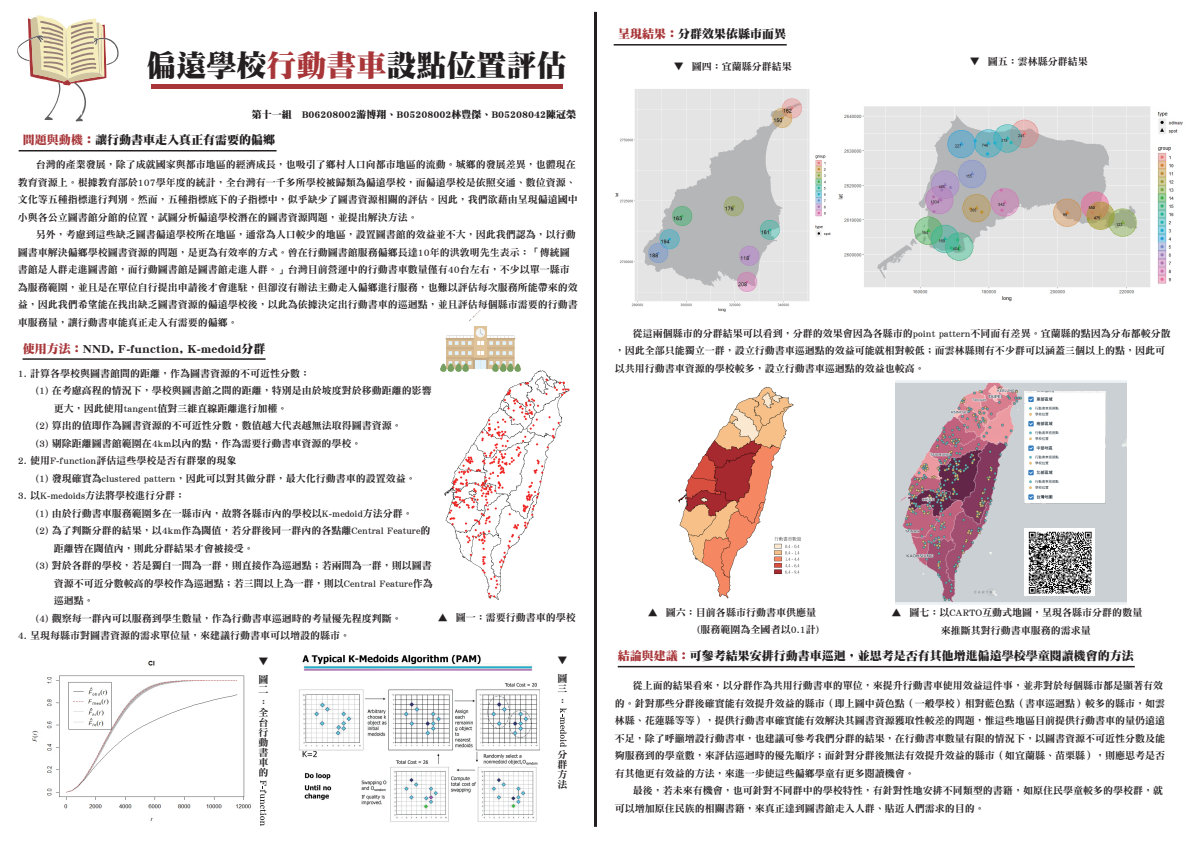
<style>
.page{position:relative;width:1191px;height:842px;background:#fff}
.page>*{position:absolute;margin:0;border:0;box-sizing:border-box;transform-origin:0 0}
.t1{font:30px "DF Ming Std W12";color:#231f20}
.t2{font:12px "DF Ming Std W12";color:#231f20}
.t3{font:10px/17.5px "DF Ming Std W9";color:#231f20}
.t4{font:10px "DF Ming Std W12";color:#231f20}
.s1{color:#a83639}
</style>
<div class="page">
<svg style="left:469px;top:310px;width:11px;height:11px"></svg>
<svg style="left:17px;top:15px;width:102px;height:107px"></svg>
<div style="left:151px;top:84px;width:412px;height:5px;background:#a83639"></div>
<img style="left:444px;top:368px;width:126px;height:232px">
<hr style="left:19px;top:150px;width:257px;height:1px;background:#231f20">
<hr style="left:23px;top:358px;width:242px;height:2px;background:#231f20">
<img style="left:32px;top:660px;width:219px;height:162px">
<img style="left:299px;top:654px;width:240px;height:168px">
<svg style="left:260px;top:780px;width:6px;height:46px"></svg>
<svg style="left:560px;top:708px;width:6px;height:39px"></svg>
<hr style="left:594px;top:12px;width:3px;height:815px;background:#231f20">
<hr style="left:613px;top:44px;width:173px;height:2px;background:#231f20">
<img style="left:615px;top:89px;width:216px;height:223px">
<img style="left:838px;top:106px;width:345px;height:196px">
<hr style="left:618px;top:666px;width:516px;height:1px;background:#231f20">
<img style="left:678px;top:386px;width:123px;height:213px">
<img style="left:895px;top:381px;width:231px;height:223px">
<img style="left:1024px;top:391px;width:81px;height:112px">
<img style="left:1024px;top:528px;width:70px;height:68px">
<img style="left:440px;top:326px;width:80px;height:46px">
<h1 class="t1" style="left:146px;top:49px;width:422px">偏遠學校<span class="s1">行動書車</span>設點位置評估</h1>
<p class="t4" style="left:252px;top:109px;width:326px">第十一組　B06208002游博翔、B05208002林豊傑、B05208042陳冠榮</p>
<p class="t2" style="left:23px;top:133px;width:254px"><span class="s1">問題與動機：</span>讓行動書車走入真正有需要的偏鄉</p>
<p class="t3" style="left:18px;top:156px;width:562px;text-indent:18px">台灣的產業發展，除了成就國家與都市地區的經濟成長，也吸引了鄉村人口向都市地區的流動。城鄉的發展差異，也體現在教育資源上。根據教育部於107學年度的統計，全台灣有一千多所學校被歸類為偏遠學校，而偏遠學校是依照交通、數位資源、文化等五種指標進行判別。然而，五種指標底下的子指標中，似乎缺少了圖書資源相關的評估。因此，我們欲藉由呈現偏遠國中小與各公立圖書館分館的位置，試圖分析偏遠學校潛在的圖書資源問題，並提出解決方法。</p>
<p class="t3" style="left:18px;top:226px;width:562px;text-indent:18px">另外，考慮到這些缺乏圖書偏遠學校所在地區，通常為人口較少的地區，設置圖書館的效益並不大，因此我們認為，以行動圖書車解決偏鄉學校圖書資源的問題，是更為有效率的方式。曾在行動圖書館服務偏鄉長達10年的洪敦明先生表示：「傳統圖書館是人群走進圖書館，而行動圖書館是圖書館走進人群。」台灣目前營運中的行動書車數量僅有40台左右，不少以單一縣市為服務範圍，並且是在單位自行提出申請後才會進駐，但卻沒有辦法主動走入偏鄉進行服務，也難以評估每次服務所能帶來的效益，因此我們希望能在找出缺乏圖書資源的偏遠學校後，以此為依據決定出行動書車的巡迴點，並且評估每個縣市需要的行動書車服務量，讓行動書車能真正走入有需要的偏鄉。</p>
<p class="t2" style="left:23px;top:342px;width:244px"><span class="s1">使用方法：</span>NND, F-function, K-medoid分群</p>
<p class="t3" style="left:18px;top:364px;width:294px">1. 計算各學校與圖書館間的距離，作為圖書資源的不可近性分數：</p>
<p class="t3" style="left:36px;top:382px;width:397px">(1) 在考慮高程的情況下，學校與圖書館之間的距離，特別是由於坡度對於移動距離的影響</p>
<p class="t3" style="left:54px;top:399px;width:235px">更大，因此使用tangent值對三維直線距離進行加權。</p>
<p class="t3" style="left:36px;top:417px;width:367px">(2) 算出的值即作為圖書資源的不可近性分數，數值越大代表越無法取得圖書資源。</p>
<p class="t3" style="left:36px;top:434px;width:327px">(3) 剔除距離圖書館範圍在4km以內的點，作為需要行動書車資源的學校。</p>
<p class="t3" style="left:36px;top:452px;width:381px;text-indent:-18px">2. 使用F-function評估這些學校是否有群聚的現象<br>(1) 發現確實為clustered pattern，因此可以對其做分群，最大化行動書車的設置效益。</p>
<p class="t3" style="left:18px;top:487px;width:169px">3. 以K-medoids方法將學校進行分群：</p>
<p class="t3" style="left:36px;top:504px;width:378px">(1) 由於行動書車服務範圍多在一縣市內，故將各縣市內的學校以K-medoid方法分群。</p>
<p class="t3" style="left:36px;top:522px;width:396px">(2) 為了判斷分群的結果，以4km作為閾值，若分群後同一群內的各點離Central Feature的</p>
<p class="t3" style="left:54px;top:539px;width:201px">距離皆在閾值內，則此分群結果才會被接受。</p>
<p class="t3" style="left:36px;top:557px;width:397px">(3) 對於各群的學校，若是獨自一間為一群，則直接作為巡迴點；若兩間為一群，則以圖書</p>
<p class="t3" style="left:54px;top:574px;width:380px">資源不可近分數較高的學校作為巡迴點；若三間以上為一群，則以Central Feature作為</p>
<p class="t3" style="left:54px;top:592px;width:41px">巡迴點。</p>
<p class="t3" style="left:36px;top:609px;width:367px">(4) 觀察每一群內可以服務到學生數量，作為行動書車巡迴時的考量優先程度判斷。</p>
<p class="t3" style="left:18px;top:627px;width:334px">4. 呈現每縣市對圖書資源的需求單位量，來建議行動書車可以增設的縣市。</p>
<p class="t3" style="left:438px;top:608px;width:139px">▲ 圖一：需要行動書車的學校</p>
<p class="t3" style="left:258px;top:652px;width:11px;line-height:18px">▼圖</p>
<p class="t3" style="left:258px;top:683px;width:11px;line-height:11.7px;text-align:center">二:全</p>
<p class="t3" style="left:258px;top:717px;width:11px;line-height:10px;text-align:justify">台行動書車的</p>
<p class="t3" style="left:557px;top:651px;width:11px;line-height:18px">▼圖</p>
<p class="t3" style="left:557px;top:682px;width:11px;line-height:11.4px;text-align:center">三:</p>
<p class="t3" style="left:557px;top:749px;width:11px;line-height:10px;text-align:justify">分群方法</p>
<p class="t2" style="left:618px;top:27px;width:169px"><span class="s1">呈現結果：</span>分群效果依縣市而異</p>
<p class="t3" style="left:673px;top:57px;width:119px">▼ 圖四：宜蘭縣分群結果</p>
<p class="t3" style="left:969px;top:52px;width:119px">▼ 圖五：雲林縣分群結果</p>
<p class="t3" style="left:615px;top:324px;width:557px;text-indent:18px">從這兩個縣市的分群結果可以看到，分群的效果會因為各縣市的point pattern不同而有差異。宜蘭縣的點因為分布都較分散，因此全部只能獨立一群，設立行動書車巡迴點的效益可能就相對較低；而雲林縣則有不少群可以涵蓋三個以上的點，因此可以共用行動書車資源的學校較多，設立行動書車巡迴點的效益也較高。</p>
<p class="t3" style="left:648px;top:603px;width:172px;text-align:right">▲ 圖六：目前各縣市行動書車供應量(服務範圍為全國者以0.1計)</p>
<p class="t3" style="left:927px;top:604px;width:216px;text-indent:-36px">▲ 圖七：以CARTO互動式地圖，呈現各縣市分群的數量　 來推斷其對行動書車服務的需求量</p>
<p class="t2" style="left:618px;top:649px;width:517px"><span class="s1">結論與建議：</span>可參考結果安排行動書車巡迴，並思考是否有其他增進偏遠學校學童閱讀機會的方法</p>
<p class="t3" style="left:615px;top:677px;width:551px;text-indent:18px">從上面的結果看來，以分群作為共用行動書車的單位，來提升行動書車使用效益這件事，並非對於每個縣市都是顯著有效的。針對那些分群後確實能有效提升效益的縣市（即上圖中黃色點（一般學校）相對藍色點（書車巡迴點）較多的縣市，如雲林縣、花蓮縣等等），提供行動書車確實能有效解決其圖書資源獲取性較差的問題，惟這些地區目前提供行動書車的量仍遠遠不足，除了呼籲增設行動書車，也建議可參考我們分群的結果，在行動書車數量有限的情況下，以圖書資源不可近性分數及能夠服務到的學童數，來評估巡迴時的優先順序；而針對分群後無法有效提升效益的縣市（如宜蘭縣、苗栗縣），則應思考是否有其他更有效益的方法，來進一步使這些偏鄉學童有更多閱讀機會。</p>
<p class="t3" style="left:615px;top:782px;width:549px;text-indent:18px">最後，若未來有機會，也可針對不同群中的學校特性，有針對性地安排不同類型的書籍，如原住民學童較多的學校群，就可以增加原住民族的相關書籍，來真正達到圖書館走入人群、貼近人們需求的目的。</p>
</div>
